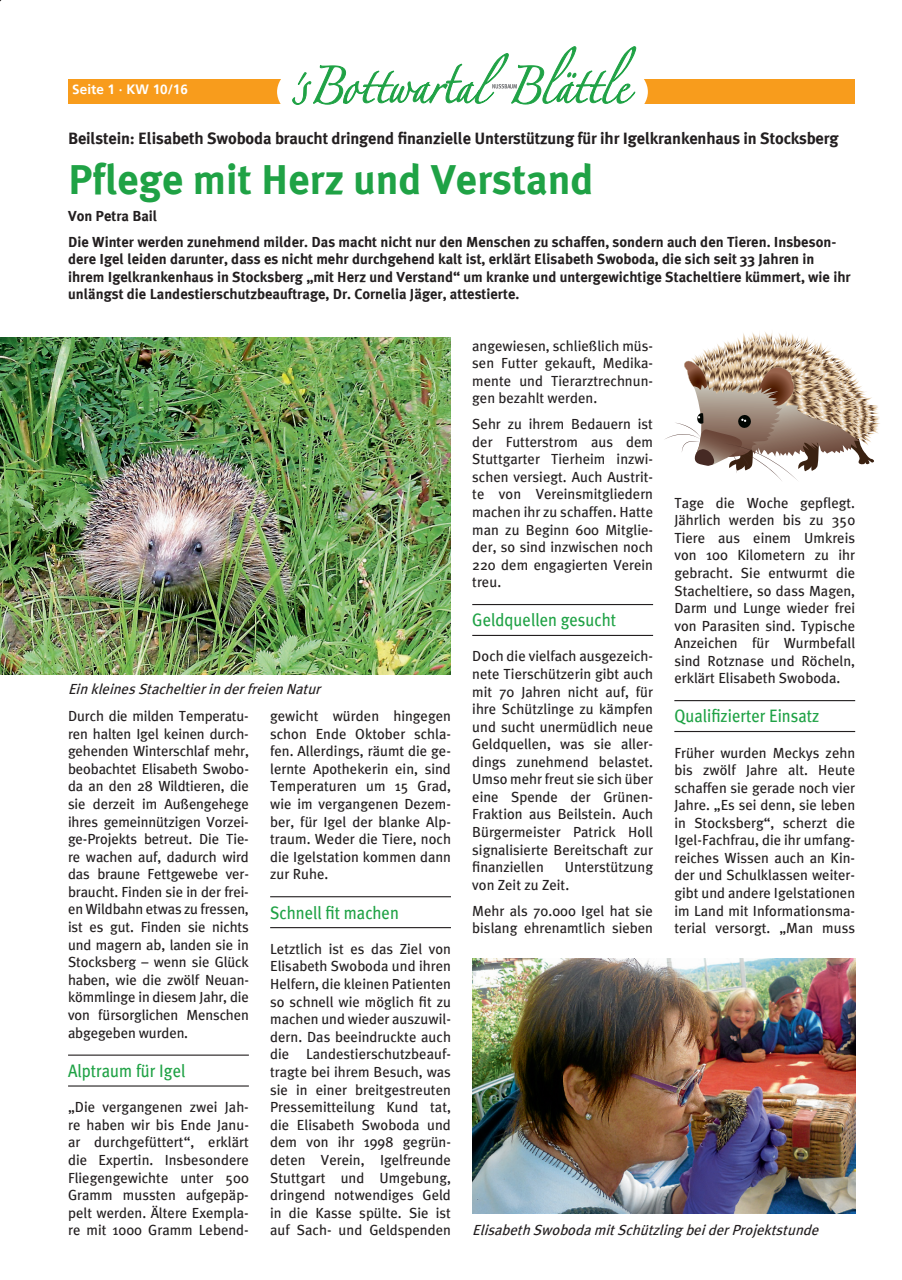
<style>
.page{position:relative;width:902px;height:1280px;background:#fff}
.page>*{position:absolute;margin:0;border:0;box-sizing:border-box;transform-origin:0 0}
.t1{font:700 42px "Meta Plus";color:#1fa245}
.t2{font:18px "Meta Plus";color:#1fa245;scale:.92 1}
.t3{font:700 16.5px "Meta Plus";letter-spacing:-.01em;color:#231f20}
.t4{font:14.7px/17.5px "Meta Plus";color:#231f20;text-align:justify}
.t5{font:700 14.7px/17.5px "Meta Plus";color:#231f20}
.t6{font:italic 14.7px "Meta Plus";color:#231f20}
.t7{font:700 13.5px "Frutiger";color:#fff}
</style>
<div class="page">
<div style="left:568px;top:79px;width:287px;height:25px;background:#f89c1c"></div>
<div style="left:68px;top:79px;width:321px;height:25px;background:#f89c1c"></div>
<svg style="left:277px;top:46px;width:370px;height:59px"></svg>
<hr style="left:68px;top:1054px;width:181px;height:2px;background:#231f20">
<hr style="left:68px;top:1085px;width:181px;height:1px;background:#231f20">
<hr style="left:270px;top:896px;width:181px;height:1px;background:#231f20">
<hr style="left:270px;top:927px;width:181px;height:1px;background:#231f20">
<hr style="left:472px;top:604px;width:181px;height:1px;background:#231f20">
<hr style="left:472px;top:635px;width:181px;height:1px;background:#231f20">
<hr style="left:674px;top:700px;width:181px;height:1px;background:#231f20">
<hr style="left:674px;top:731px;width:181px;height:1px;background:#231f20">
<img style="left:472px;top:958px;width:383px;height:256px">
<img style="left:0;top:337px;width:451px;height:337px">
<svg style="left:664px;top:332px;width:216px;height:149px"></svg>
<p class="t7" style="left:72px;top:81px;width:117px">Seite 1 · KW 10/16</p>
<p class="t3" style="left:68px;top:129px;width:772px">Beilstein: Elisabeth Swoboda braucht dringend finanzielle Unterstützung für ihr Igelkrankenhaus in Stocksberg</p>
<h1 class="t1" style="left:68px;top:156px;width:527px">Pflege mit Herz und Verstand</h1>
<p class="t5" style="left:68px;top:202px;width:769px;line-height:26.1px">Von Petra Bail<br>Die Winter werden zunehmend milder. Das macht nicht nur den Menschen zu schaffen, sondern auch den Tieren. Insbeson-</p>
<p class="t5" style="left:68px;top:250px;width:784px">dere Igel leiden darunter, dass es nicht mehr durchgehend kalt ist, erklärt Elisabeth Swoboda, die sich seit 33 Jahren in ihrem Igelkrankenhaus in Stocksberg „mit Herz und Verstand“ um kranke und untergewichtige Stacheltiere kümmert, wie ihr unlängst die Landestierschutzbeauftrage, Dr. Cornelia Jäger, attestierte.</p>
<p class="t6" style="left:68px;top:680px;width:258px">EinkleinesStacheltierinderfreienNatur</p>
<p class="t4" style="left:68px;top:707px;width:182px">Durch die milden Temperatu&shy;ren halten Igel keinen durch&shy;gehenden Winterschlaf mehr, beobachtet Elisabeth Swobo&shy;da an den 28 Wildtieren, die sie derzeit im Außengehege ihres gemeinnützigen Vorzei&shy;ge-Projekts betreut. Die Tie&shy;re wachen auf, dadurch wird das braune Fettgewebe ver&shy;braucht. Finden sie in der frei&shy;en Wildbahn etwas zu fressen, ist es gut. Finden sie nichts und magern ab, landen sie in Stocksberg – wenn sie Glück haben, wie die zwölf Neuan&shy;kömmlinge in diesem Jahr, die von fürsorglichen Menschen abgegeben wurden.</p>
<p class="t2" style="left:68px;top:1060px;width:129px">Alptraum für Igel</p>
<p class="t4" style="left:68px;top:1098px;width:182px">„Die vergangenen zwei Jah&shy;re haben wir bis Ende Janu&shy;ar durchgefüttert“, erklärt die Expertin. Insbesondere Fliegengewichte unter 500<br>Gramm mussten aufgepäp&shy;pelt werden. Ältere Exempla&shy;re mit 1000 Gramm Lebend-</p>
<p class="t4" style="left:270px;top:707px;width:182px">gewicht würden hingegen schon Ende Oktober schla&shy;fen. Allerdings, räumt die ge&shy;lernte Apothekerin ein, sind Temperaturen um 15 Grad, wie im vergangenen Dezem&shy;ber, für Igel der blanke Alp&shy;traum. Weder die Tiere, noch die Igelstation kommen dann zur Ruhe.</p>
<p class="t2" style="left:270px;top:902px;width:141px">Schnell fit machen</p>
<p class="t4" style="left:270px;top:940px;width:182px">Letztlich ist es das Ziel von Elisabeth Swoboda und ihren Helfern, die kleinen Patienten so schnell wie möglich fit zu machen und wieder auszuwil&shy;dern. Das beeindruckte auch die Landestierschutzbeauf&shy;tragte bei ihrem Besuch, was sie in einer breitgestreuten Pressemitteilung Kund tat, die Elisabeth Swoboda und dem von ihr 1998 gegrün&shy;deten Verein, Igelfreunde Stuttgart und Umgebung, dringend notwendiges Geld in die Kasse spülte. Sie ist auf Sach- und Geldspenden</p>
<p class="t4" style="left:472px;top:336px;width:182px">angewiesen, schließlich müs&shy;sen Futter gekauft, Medika&shy;mente und Tierarztrechnun&shy;gen bezahlt werden.</p>
<p class="t4" style="left:472px;top:415px;width:182px">Sehr zu ihrem Bedauern ist der Futterstrom aus dem Stuttgarter Tierheim inzwi&shy;schen versiegt. Auch Austrit&shy;te von Vereinsmitgliedern machen ihr zu schaffen. Hatte man zu Beginn 600 Mitglie&shy;der, so sind inzwischen noch 220 dem engagierten Verein treu.</p>
<p class="t2" style="left:472px;top:610px;width:158px">Geldquellen gesucht</p>
<p class="t4" style="left:472px;top:647px;width:182px">Doch die vielfach ausgezeich&shy;nete Tierschützerin gibt auch mit 70 Jahren nicht auf, für ihre Schützlinge zu kämpfen und sucht unermüdlich neue Geldquellen, was sie aller&shy;dings zunehmend belastet.<br>Umso mehr freut sie sich über eine Spende der Grünen-Fraktion aus Beilstein. Auch Bürgermeister Patrick Holl signalisierte Bereitschaft zur finanziellen</p>
<p class="t4" style="left:472px;top:858px;width:182px;text-indent:92px">Unterstützung von Zeit zu Zeit.</p>
<p class="t4" style="left:472px;top:902px;width:182px">Mehr als 70.000 Igel hat sie bislang ehrenamtlich sieben</p>
<p class="t4" style="left:674px;top:494px;width:182px">Tage die Woche gepflegt.<br>Jährlich werden bis zu 350<br>Tiere aus einem Umkreis von 100 Kilometern zu ihr gebracht. Sie entwurmt die Stacheltiere, so dass Magen, Darm und Lunge wieder frei von Parasiten sind. Typische Anzeichen für Wurmbefall sind Rotznase und Röcheln, erklärt Elisabeth Swoboda.</p>
<p class="t2" style="left:674px;top:706px;width:159px">Qualifizierter Einsatz</p>
<p class="t4" style="left:674px;top:743px;width:182px">Früher wurden Meckys zehn bis zwölf Jahre alt. Heute schaffen sie gerade noch vier Jahre. „Es sei denn, sie leben in Stocksberg“, scherzt die Igel-Fachfrau, die ihr umfang&shy;reiches Wissen auch an Kin&shy;der und Schulklassen weiter&shy;gibt und andere Igelstationen im Land mit Informationsma&shy;terial versorgt. „Man muss</p>
<p class="t6" style="left:472px;top:1222px;width:352px">ElisabethSwobodamitSchützlingbeiderProjektstunde</p>
</div>
